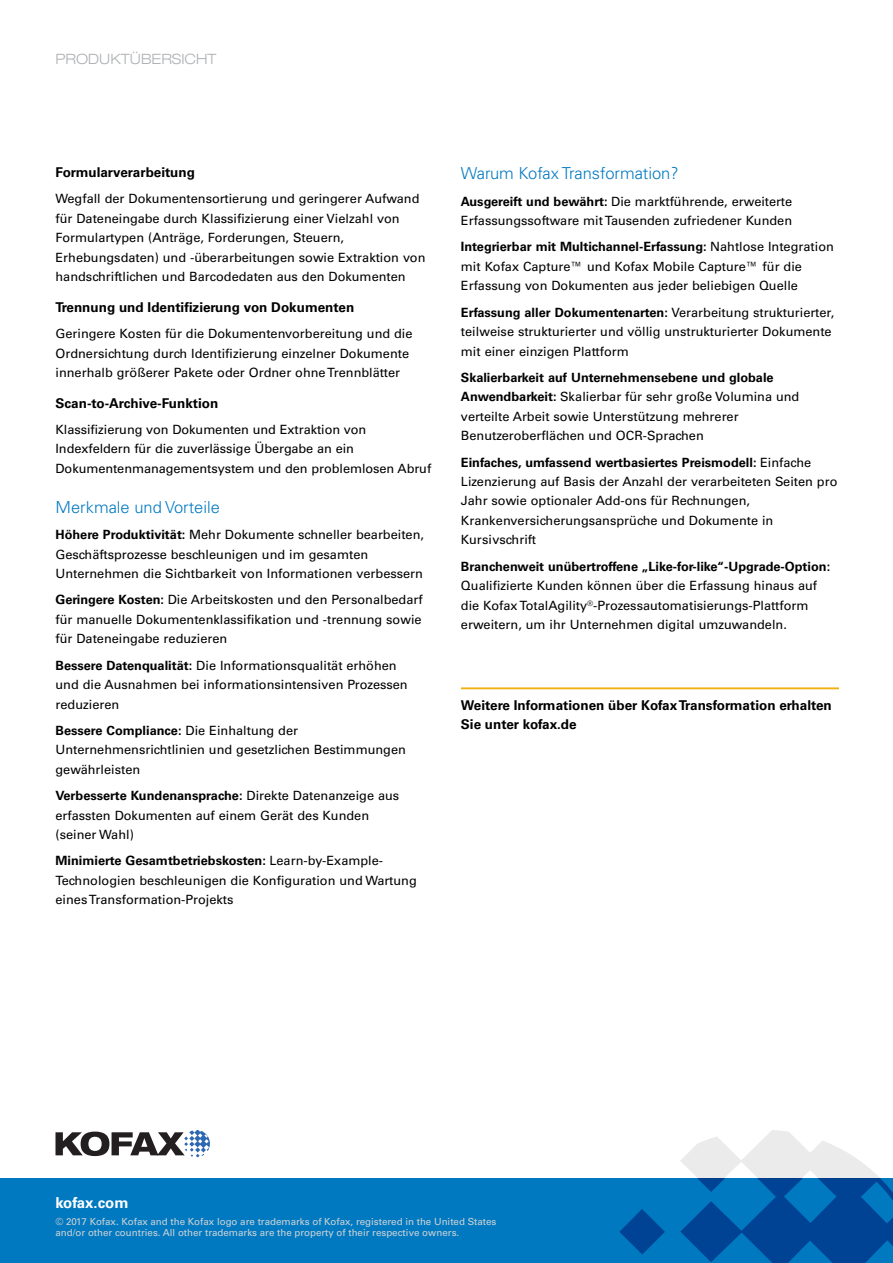
<style>
.page{position:relative;width:893px;height:1263px;background:#fff}
.page>*{position:absolute;margin:0;border:0;box-sizing:border-box;transform-origin:0 0}
.t1{font:300 16.5px "Univers LT Std";color:#0079c1}
.t2{font:700 15px "Univers LT Std";color:#fff}
.t3{font:300 expanded 14.25px "Helvetica Neue LT Std";color:#afb1b4}
.t4{font:700 13.5px/19.5px "Univers LT Std";color:#000}
.t5{font:12.75px/19.5px "Univers LT Std";color:#000}
.t6{font:700 12.75px "Univers LT Std";color:#000}
.t7{font:9.75px/10.5px "Univers LT Std";color:#d1d3d4}
.s1{font-weight:700}
</style>
<div class="page">
<div style="left:0;top:1178px;width:893px;height:85px;background:#0079c1"></div>
<svg style="left:619px;top:1209px;width:46px;height:45px"></svg>
<svg style="left:55px;top:1130px;width:155px;height:27px"></svg>
<svg style="left:680px;top:1130px;width:213px;height:133px"></svg>
<hr style="left:461px;top:687px;width:378px;height:2px;background:#eeb111">
<p class="t3" style="left:55px;top:51px;width:163px">PRODUKTÜBERSICHT</p>
<p class="t4" style="left:55px;top:163px;width:141px">Formularverarbeitung</p>
<p class="t5" style="left:55px;top:189px;width:371px">Wegfall der Dokumentensortierung und geringerer Aufwand für Dateneingabe durch Klassifizierung einer Vielzahl von Formulartypen (Anträge, Forderungen, Steuern, Erhebungsdaten) und -überarbeitungen sowie Extraktion von handschriftlichen und Barcodedaten aus den Dokumenten</p>
<p class="t4" style="left:55px;top:297px;width:300px">Trennung und Identifizierung von Dokumenten</p>
<p class="t5" style="left:55px;top:324px;width:359px">Geringere Kosten für die Dokumentenvorbereitung und die<br>Ordnersichtung durch Identifizierung einzelner Dokumente innerhalb größerer Pakete oder Ordner ohne Trennblätter</p>
<p class="t4" style="left:55px;top:393px;width:164px">Scan-to-Archive-Funktion</p>
<p class="t5" style="left:55px;top:420px;width:377px">Klassifizierung von Dokumenten und Extraktion von<br>Indexfeldern für die zuverlässige Übergabe an ein<br>Dokumentenmanagementsystem und den problemlosen Abruf</p>
<p class="t1" style="left:55px;top:497px;width:166px">Merkmale und Vorteile</p>
<p class="t5" style="left:55px;top:525px;width:370px"><span class="s1">Höhere Produktivität:</span> Mehr Dokumente schneller bearbeiten,<br>Geschäftsprozesse beschleunigen und im gesamten<br>Unternehmen die Sichtbarkeit von Informationen verbessern</p>
<p class="t5" style="left:55px;top:590px;width:369px;text-align:justify"><span class="s1">Geringere Kosten:</span> Die Arbeitskosten und den Personalbedarf für manuelle Dokumentenklassifikation und -trennung sowie für Dateneingabe reduzieren</p>
<p class="t5" style="left:55px;top:655px;width:354px"><span class="s1">Bessere Datenqualität:</span> Die Informationsqualität erhöhen und die Ausnahmen bei informationsintensiven Prozessen reduzieren</p>
<p class="t5" style="left:55px;top:720px;width:352px"><span class="s1">Bessere Compliance:</span> Die Einhaltung der<br>Unternehmensrichtlinien und gesetzlichen Bestimmungen gewährleisten</p>
<p class="t5" style="left:55px;top:786px;width:345px"><span class="s1">Verbesserte Kundenansprache:</span> Direkte Datenanzeige aus erfassten Dokumenten auf einem Gerät des Kunden (seiner Wahl)</p>
<p class="t5" style="left:55px;top:851px;width:363px"><span class="s1">Minimierte Gesamtbetriebskosten:</span> Learn-by-Example-<br>Technologien beschleunigen die Konfiguration und Wartung eines Transformation-Projekts</p>
<p class="t1" style="left:461px;top:163px;width:219px">Warum Kofax Transformation?</p>
<p class="t5" style="left:461px;top:191px;width:333px"><span class="s1">Ausgereift und bewährt:</span> Die marktführende, erweiterte<br>Erfassungssoftware mit Tausenden zufriedener Kunden</p>
<p class="t5" style="left:461px;top:237px;width:374px"><span class="s1">Integrierbar mit Multichannel-Erfassung:</span> Nahtlose Integration mit Kofax Capture™ und Kofax Mobile Capture™ für die<br>Erfassung von Dokumenten aus jeder beliebigen Quelle</p>
<p class="t5" style="left:461px;top:302px;width:375px"><span class="s1">Erfassung aller Dokumentenarten:</span> Verarbeitung strukturierter, teilweise strukturierter und völlig unstrukturierter Dokumente mit einer einzigen Plattform</p>
<p class="t5" style="left:461px;top:368px;width:340px"><span class="s1">Skalierbarkeit auf Unternehmensebene und globale Anwendbarkeit:</span> Skalierbar für sehr große Volumina und verteilte Arbeit sowie Unterstützung mehrerer Benutzeroberflächen und OCR-Sprachen</p>
<p class="t5" style="left:461px;top:452px;width:378px"><span class="s1">Einfaches, umfassend wertbasiertes Preismodell:</span> Einfache Lizenzierung auf Basis der Anzahl der verarbeiteten Seiten pro Jahr sowie optionaler Add-ons für Rechnungen, Krankenversicherungsansprüche und Dokumente in Kursivschrift</p>
<p class="t6" style="left:461px;top:559px;width:371px">Branchenweit unübertroffene „Like-for-like“-Upgrade-Option:</p>
<p class="t5" style="left:461px;top:576px;width:358px">Qualifizierte Kunden können über die Erfassung hinaus auf die Kofax TotalAgility<sup>®</sup>-Prozessautomatisierungs-Plattform erweitern, um ihr Unternehmen digital umzuwandeln.</p>
<p class="t4" style="left:461px;top:695px;width:372px">Weitere Informationen über Kofax Transformation erhalten<br>Sie unter kofax.de</p>
<p class="t2" style="left:55px;top:1194px;width:75px">kofax.com</p>
<p class="t7" style="left:55px;top:1216px;width:442px">© 2017 Kofax. Kofax and the Kofax logo are trademarks of Kofax, registered in the United States and/or other countries. All other trademarks are the property of their respective owners.</p>
</div>
